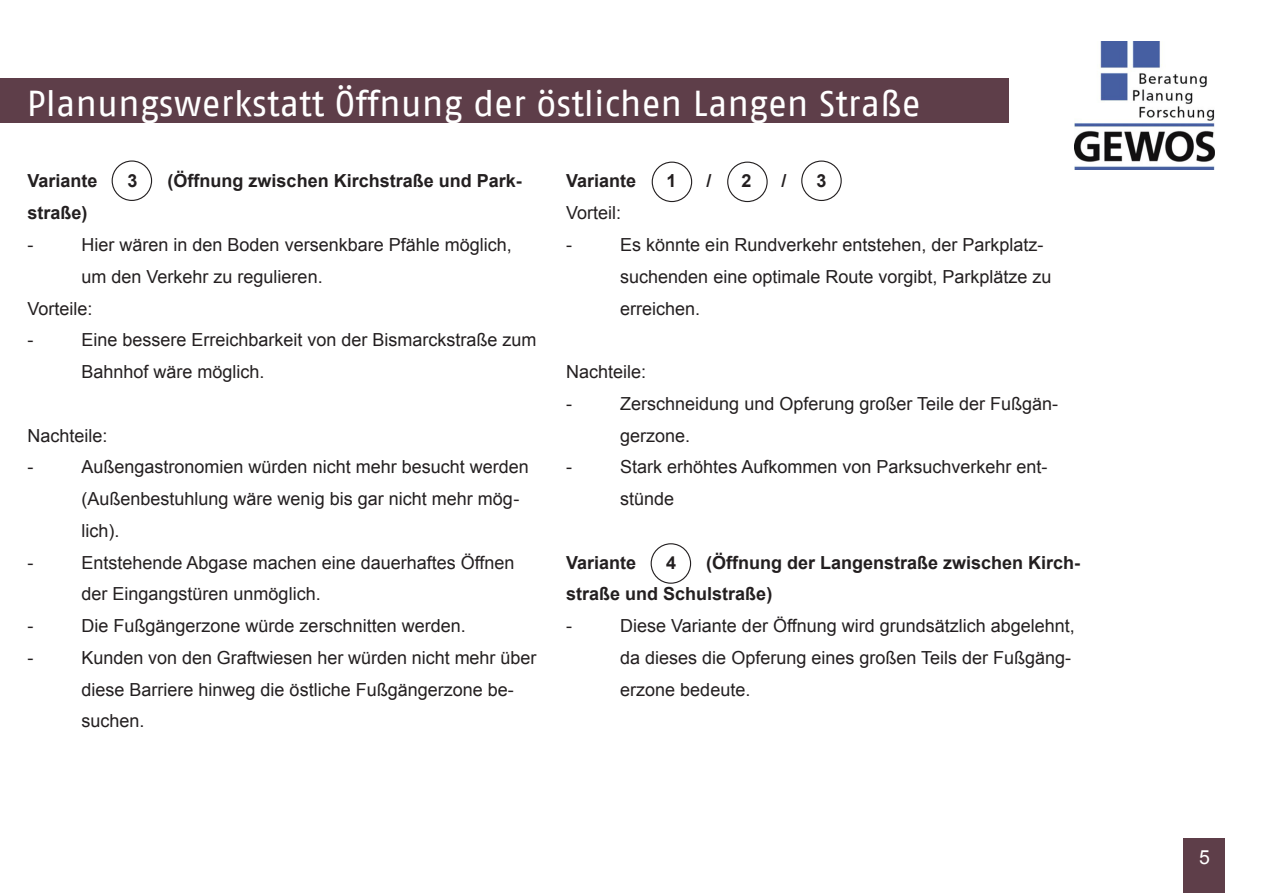
<style>
.page{position:relative;width:1263px;height:893px;background:#fff}
.page>*{position:absolute;margin:0;border:0;box-sizing:border-box;transform-origin:0 0}
.t1{font:36px "Fago No";color:#fff}
.t2{font:19.5px "Arial";color:#fff}
.t3{font:18px/31.8px "Arial";color:#231f20}
.t4{font:700 18px/31.8px "Arial";color:#231f20}
</style>
<div class="page">
<img style="left:1074px;top:42px;width:141px;height:127px">
<div style="left:1183px;top:839px;width:41px;height:54px;background:#5e3e49"></div>
<div style="left:0;top:79px;width:1009px;height:44px;background:#5e3e49"></div>
<div style="left:652px;top:162px;width:40px;height:40px;border:1px solid #231f20;border-radius:50%"></div>
<div style="left:727px;top:162px;width:41px;height:40px;border:1px solid #231f20;border-radius:50%"></div>
<div style="left:801px;top:161px;width:41px;height:40px;border:1px solid #231f20;border-radius:50%"></div>
<div style="left:112px;top:160px;width:40px;height:41px;border:1px solid #231f20;border-radius:50%"></div>
<div style="left:651px;top:543px;width:40px;height:41px;border:1px solid #231f20;border-radius:50%"></div>
<p class="t1" style="left:27px;top:83px;width:895px">Planungswerkstatt Öffnung der östlichen Langen Straße</p>
<p class="t4" style="left:28px;top:166px;width:72px">Variante</p>
<p class="t4" style="left:128px;top:166px;width:12px">3</p>
<p class="t4" style="left:168px;top:166px;width:356px">(Öffnung zwischen Kirchstraße und Park-</p>
<p class="t4" style="left:28px;top:198px;width:62px">straße)</p>
<p class="t3" style="left:28px;top:229px;width:7px">-</p>
<p class="t3" style="left:82px;top:229px;width:432px">Hier wären in den Boden versenkbare Pfähle möglich, um den Verkehr zu regulieren.</p>
<p class="t3" style="left:28px;top:292px;width:67px">Vorteile:</p>
<p class="t3" style="left:28px;top:324px;width:7px">-</p>
<p class="t3" style="left:82px;top:324px;width:456px">Eine bessere Erreichbarkeit von der Bismarckstraße zum<br>Bahnhof wäre möglich.</p>
<p class="t3" style="left:28px;top:419px;width:82px">Nachteile:</p>
<p class="t3" style="left:28px;top:451px;width:7px">-</p>
<p class="t3" style="left:82px;top:451px;width:449px">Außengastronomien würden nicht mehr besucht werden (Außenbestuhlung wäre wenig bis gar nicht mehr mög&shy;lich).</p>
<p class="t3" style="left:28px;top:547px;width:7px">-</p>
<p class="t3" style="left:82px;top:547px;width:434px">Entstehende Abgase machen eine dauerhaftes Öffnen der Eingangstüren unmöglich.</p>
<p class="t3" style="left:28px;top:610px;width:7px">-</p>
<p class="t3" style="left:82px;top:610px;width:386px">Die Fußgängerzone würde zerschnitten werden.</p>
<p class="t3" style="left:28px;top:642px;width:7px">-</p>
<p class="t3" style="left:82px;top:642px;width:456px">Kunden von den Graftwiesen her würden nicht mehr über diese Barriere hinweg die östliche Fußgängerzone be&shy;suchen.</p>
<p class="t4" style="left:566px;top:166px;width:72px">Variante</p>
<p class="t4" style="left:666px;top:166px;width:12px">1</p>
<p class="t4" style="left:706px;top:166px;width:7px">/</p>
<p class="t4" style="left:741px;top:166px;width:12px">2</p>
<p class="t4" style="left:781px;top:166px;width:7px">/</p>
<p class="t4" style="left:816px;top:166px;width:12px">3</p>
<p class="t3" style="left:566px;top:197px;width:57px">Vorteil:</p>
<p class="t3" style="left:566px;top:229px;width:7px">-</p>
<p class="t3" style="left:620px;top:229px;width:433px">Es könnte ein Rundverkehr entstehen, der Parkplatz&shy;suchenden eine optimale Route vorgibt, Parkplätze zu erreichen.</p>
<p class="t3" style="left:566px;top:356px;width:82px">Nachteile:</p>
<p class="t3" style="left:566px;top:388px;width:7px">-</p>
<p class="t3" style="left:620px;top:388px;width:439px">Zerschneidung und Opferung großer Teile der Fußgän&shy;gerzone.</p>
<p class="t3" style="left:566px;top:451px;width:7px">-</p>
<p class="t3" style="left:620px;top:451px;width:429px">Stark erhöhtes Aufkommen von Parksuchverkehr ent&shy;stünde</p>
<p class="t4" style="left:566px;top:547px;width:515px;text-indent:140px">(Öffnung der Langenstraße zwischen Kirch&shy;straße und Schulstraße)</p>
<p class="t3" style="left:566px;top:610px;width:7px">-</p>
<p class="t3" style="left:620px;top:610px;width:456px">Diese Variante der Öffnung wird grundsätzlich abgelehnt, da dieses die Opferung eines großen Teils der Fußgäng&shy;erzone bedeute.</p>
<p class="t4" style="left:566px;top:547px;width:72px">Variante</p>
<p class="t4" style="left:666px;top:547px;width:12px">4</p>
<p class="t2" style="left:1199px;top:844px;width:12px">5</p>
</div>
